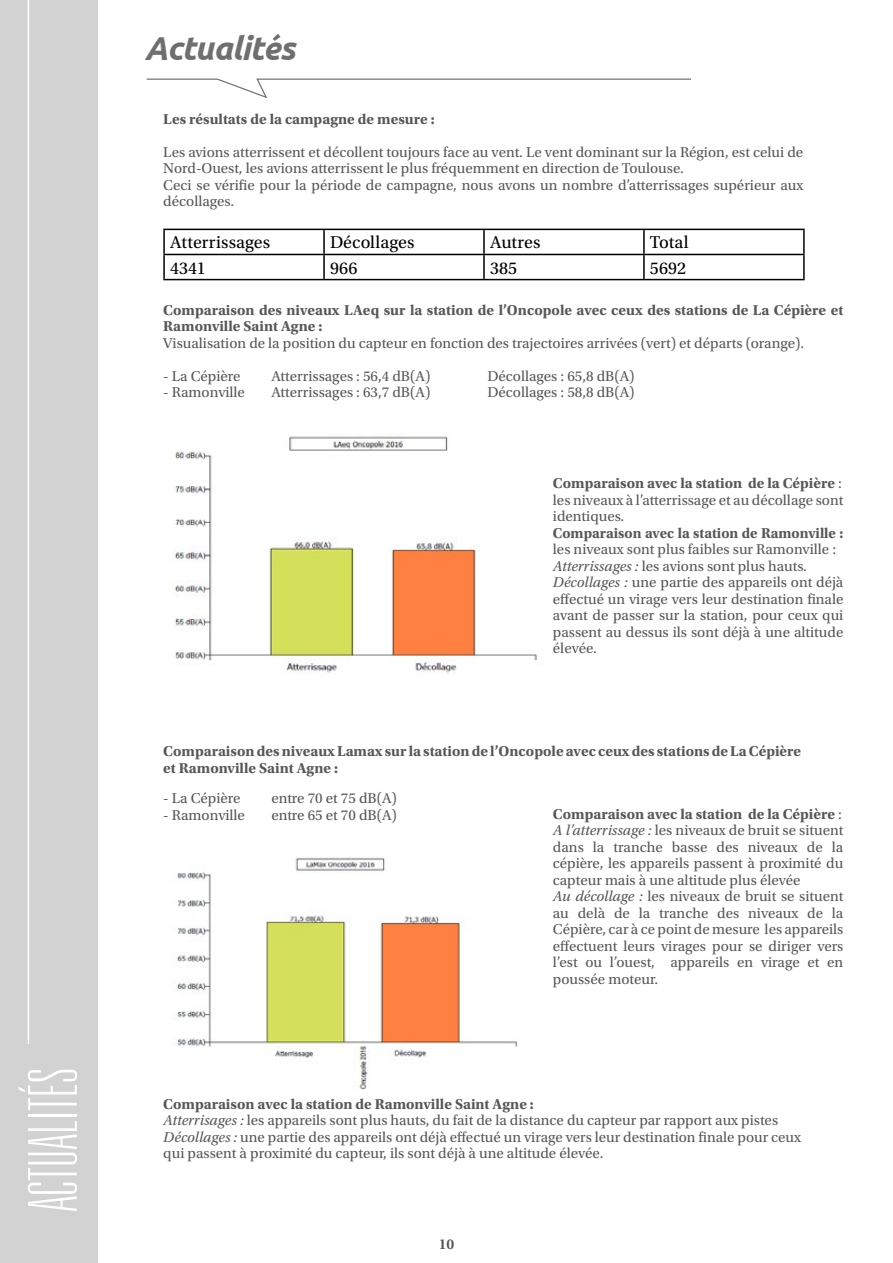
<style>
.page{position:relative;width:893px;height:1263px;background:#fff}
.page>*{position:absolute;margin:0;border:0;box-sizing:border-box;transform-origin:0 0}
.t1{font:100 ultra-condensed 67.5px "Univers LT Std";letter-spacing:.025em;color:#fff}
.t2{font:italic 700 33px "Ubuntu";letter-spacing:-.025em;color:#706f6f}
.t3{font:18px "Utopia Std";letter-spacing:.005em;color:#000}
.t4{font:15px/16.5px "Utopia Std";color:#575756}
.t5{font:700 15px/16.5px "Utopia Std";color:#575756}
.t6{font:600 15px "Utopia Std";color:#575756}
.s1{font-weight:700}
.s2{font-style:italic}
</style>
<div class="page">
<div style="left:0;top:0;width:98px;height:1263px;background:#d2d2d2"></div>
<hr style="left:28px;top:0;width:1px;height:1044px;background:#fff">
<hr style="left:163px;top:229px;width:161px;height:1px;background:#000">
<hr style="left:163px;top:230px;width:2px;height:24px;background:#000">
<hr style="left:324px;top:229px;width:160px;height:1px;background:#000">
<hr style="left:323px;top:230px;width:2px;height:24px;background:#000">
<hr style="left:484px;top:229px;width:160px;height:1px;background:#000">
<hr style="left:483px;top:230px;width:2px;height:24px;background:#000">
<hr style="left:644px;top:229px;width:161px;height:1px;background:#000">
<hr style="left:643px;top:230px;width:2px;height:24px;background:#000">
<hr style="left:803px;top:230px;width:2px;height:24px;background:#000">
<hr style="left:163px;top:254px;width:161px;height:1px;background:#000">
<hr style="left:163px;top:255px;width:2px;height:24px;background:#000">
<hr style="left:324px;top:254px;width:160px;height:1px;background:#000">
<hr style="left:323px;top:255px;width:2px;height:24px;background:#000">
<hr style="left:484px;top:254px;width:160px;height:1px;background:#000">
<hr style="left:483px;top:255px;width:2px;height:24px;background:#000">
<hr style="left:644px;top:254px;width:161px;height:1px;background:#000">
<hr style="left:643px;top:255px;width:2px;height:24px;background:#000">
<hr style="left:803px;top:255px;width:2px;height:24px;background:#000">
<hr style="left:163px;top:279px;width:161px;height:1px;background:#000">
<hr style="left:324px;top:279px;width:160px;height:1px;background:#000">
<hr style="left:484px;top:279px;width:160px;height:1px;background:#000">
<hr style="left:644px;top:279px;width:161px;height:1px;background:#000">
<svg style="left:146px;top:78px;width:545px;height:20px"></svg>
<img style="left:173px;top:436px;width:364px;height:238px">
<img style="left:174px;top:857px;width:344px;height:233px">
<h1 class="t1" style="left:19px;top:1210px;width:144px;rotate:-90deg">ACTUALITÉS</h1>
<h2 class="t2" style="left:145px;top:29px;width:152px">Actualités</h2>
<p class="t5" style="left:163px;top:111px;width:273px">Les résultats de la campagne de mesure :</p>
<p class="t4" style="left:163px;top:144px;width:641px">Les avions atterrissent et décollent toujours face au vent. Le vent dominant sur la Région, est celui de Nord-Ouest, les avions atterrissent le plus fréquemment en direction de Toulouse.<br>Ceci se vérifie pour la période de campagne, nous avons un nombre d’atterrissages supérieur aux décollages.</p>
<p class="t3" style="left:170px;top:233px;width:102px">Atterrissages</p>
<p class="t3" style="left:330px;top:233px;width:86px">Décollages</p>
<p class="t3" style="left:490px;top:233px;width:52px">Autres</p>
<p class="t3" style="left:650px;top:233px;width:40px">Total</p>
<p class="t3" style="left:170px;top:258px;width:37px">4341</p>
<p class="t3" style="left:330px;top:258px;width:29px">966</p>
<p class="t3" style="left:490px;top:258px;width:29px">385</p>
<p class="t3" style="left:650px;top:258px;width:38px">5692</p>
<p class="t5" style="left:163px;top:302px;width:682px">Comparaison des niveaux LAeq sur la station de l’Oncopole avec ceux des stations de La Cépière et<br>Ramonville Saint Agne :</p>
<p class="t4" style="left:163px;top:335px;width:642px">Visualisation de la position du capteur en fonction des trajectoires arrivées (vert) et départs (orange).</p>
<p class="t4" style="left:163px;top:368px;width:79px">- La Cépière</p>
<p class="t4" style="left:271px;top:368px;width:161px">Atterrissages : 56,4 dB(A)</p>
<p class="t4" style="left:487px;top:368px;width:149px">Décollages : 65,8 dB(A)</p>
<p class="t4" style="left:163px;top:384px;width:83px">- Ramonville</p>
<p class="t4" style="left:271px;top:384px;width:161px">Atterrissages : 63,7 dB(A)</p>
<p class="t4" style="left:487px;top:384px;width:149px">Décollages : 58,8 dB(A)</p>
<p class="t4" style="left:553px;top:476px;width:292px;text-align:justify"><span class="s1">Comparaison avec la station de la Cépière</span> : les niveaux à l’atterrissage et au décollage sont identiques.</p>
<p class="t5" style="left:553px;top:525px;width:292px">Comparaison avec la station de Ramonville :</p>
<p class="t4" style="left:553px;top:542px;width:292px">les niveaux sont plus faibles sur Ramonville :<br><span class="s2">Atterrissages :</span> les avions sont plus hauts.<br><span class="s2">Décollages :</span> une partie des appareils ont déjà effectué un virage vers leur destination finale avant de passer sur la station, pour ceux qui passent au dessus ils sont déjà à une altitude élevée.</p>
<p class="t5" style="left:163px;top:743px;width:639px">Comparaison des niveaux Lamax sur la station de l’Oncopole avec ceux des stations de La Cépière et Ramonville Saint Agne :</p>
<p class="t4" style="left:163px;top:790px;width:79px">- La Cépière</p>
<p class="t4" style="left:271px;top:790px;width:127px">entre 70 et 75 dB(A)</p>
<p class="t4" style="left:163px;top:807px;width:83px">- Ramonville</p>
<p class="t4" style="left:271px;top:807px;width:127px">entre 65 et 70 dB(A)</p>
<p class="t4" style="left:553px;top:806px;width:292px"><span class="s1">Comparaison avec la station de la Cépière</span> :<br><span class="s2">A l’atterrissage :</span> les niveaux de bruit se situent dans la tranche basse des niveaux de la cépière, les appareils passent à proximité du capteur mais à une altitude plus élevée<br><span class="s2">Au décollage :</span> les niveaux de bruit se situent au delà de la tranche des niveaux de la Cépière, car à ce point de mesure les appareils effectuent leurs virages pour se diriger vers l’est ou l’ouest, appareils en virage et en poussée moteur.</p>
<p class="t4" style="left:163px;top:1096px;width:639px"><span class="s1">Comparaison avec la station de Ramonville Saint Agne :<br></span><span class="s2">Atterrisages :</span> les appareils sont plus hauts, du fait de la distance du capteur par rapport aux pistes <span class="s2">Décollages :</span> une partie des appareils ont déjà effectué un virage vers leur destination finale pour ceux qui passent à proximité du capteur, ils sont déjà à une altitude élevée.</p>
<p class="t6" style="left:439px;top:1235px;width:17px">10</p>
</div>
